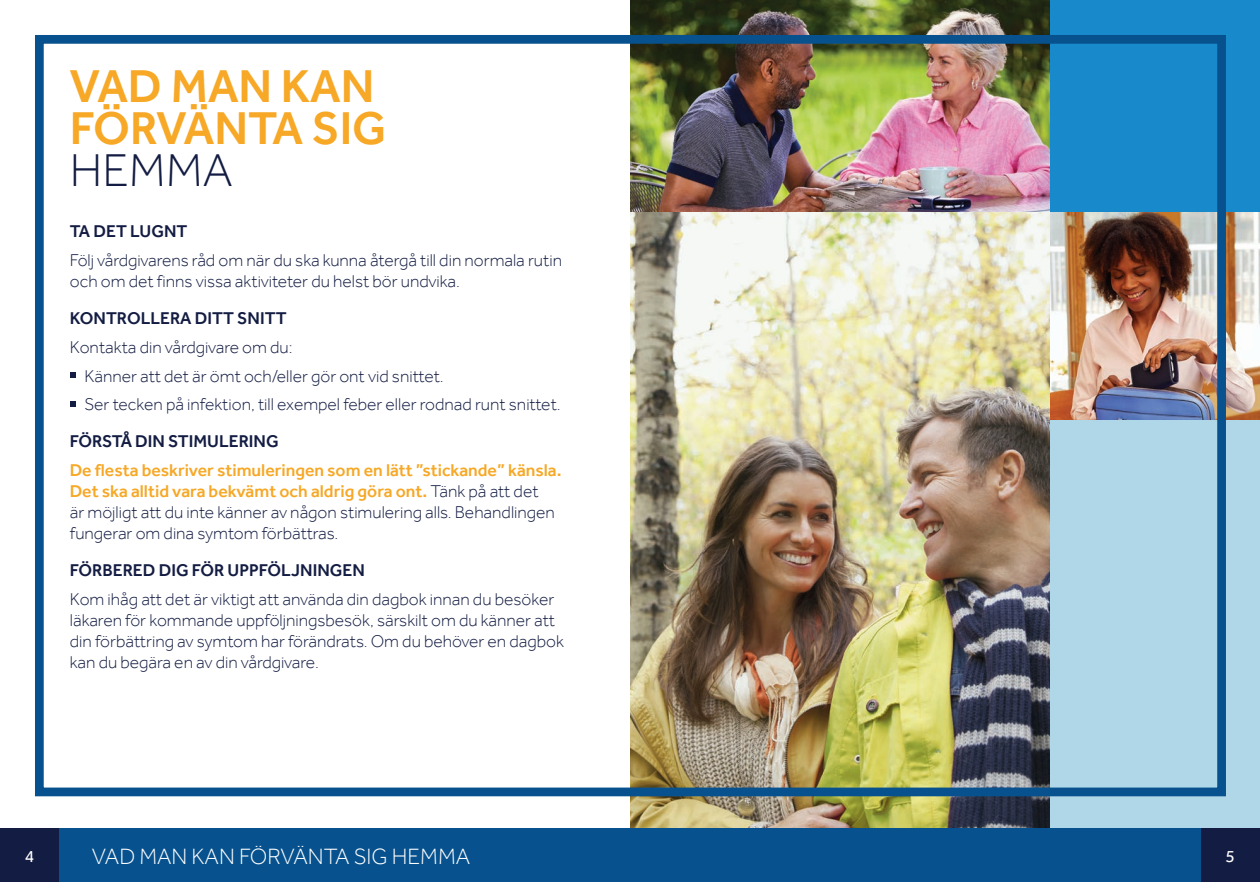
<style>
.page{position:relative;width:1260px;height:882px;background:#fff}
.page>*{position:absolute;margin:0;border:0;box-sizing:border-box;transform-origin:0 0}
.t1{font:500 47.25px/42px "Effra";color:#f6a826}
.t2{font:300 47.25px "Effra";color:#131c42}
.t3{font:300 22.75px "Effra";color:#fff}
.t4{font:300 17.5px/21px "Effra";color:#131c42}
.t5{font:500 17.5px "Effra";color:#131c42}
.t6{font:17.5px "Effra";color:#fff}
.s1{font-weight:500;color:#f6a826}
</style>
<div class="page">
<div style="left:0;top:828px;width:1260px;height:54px;background:#07528e"></div>
<div style="left:1201px;top:828px;width:59px;height:54px;background:#131c42"></div>
<div style="left:0;top:828px;width:59px;height:54px;background:#131c42"></div>
<img style="left:630px;top:0;width:420px;height:828px">
<img style="left:1050px;top:212px;width:210px;height:208px">
<div style="left:1050px;top:0;width:210px;height:212px;background:#1889cb"></div>
<div style="left:1050px;top:420px;width:210px;height:408px;background:#afd7e8"></div>
<svg style="left:70px;top:372px;width:6px;height:6px"></svg>
<svg style="left:70px;top:401px;width:6px;height:6px"></svg>
<div style="left:35px;top:35px;width:1191px;height:761px;border:9px solid #07528e"></div>
<h1 class="t1" style="left:70px;top:65px;width:318px">VAD MAN KAN<br>FÖRVÄNTA SIG</h1>
<h1 class="t2" style="left:70px;top:144px;width:164px">HEMMA</h1>
<p class="t5" style="left:70px;top:221px;width:119px">TA DET LUGNT</p>
<p class="t4" style="left:70px;top:250px;width:494px">Följ vårdgivarens råd om när du ska kunna återgå till din normala rutin och om det finns vissa aktiviteter du helst bör undvika.</p>
<p class="t5" style="left:70px;top:308px;width:218px">KONTROLLERA DITT SNITT</p>
<p class="t4" style="left:85px;top:332px;width:478px;line-height:28.9px;text-indent:-15px">Kontakta din vårdgivare om du:<br>Känner att det är ömt och/eller gör ont vid snittet.<br>Ser tecken på infektion, till exempel feber eller rodnad runt snittet.</p>
<p class="t5" style="left:70px;top:431px;width:210px">FÖRSTÅ DIN STIMULERING</p>
<p class="t4" style="left:70px;top:460px;width:493px"><span class="s1">De flesta beskriver stimuleringen som en lätt ”stickande” känsla.<br>Det ska alltid vara bekvämt och aldrig göra ont.</span> Tänk på att det<br>är möjligt att du inte känner av någon stimulering alls. Behandlingen fungerar om dina symtom förbättras.</p>
<p class="t5" style="left:70px;top:560px;width:297px">FÖRBERED DIG FÖR UPPFÖLJNINGEN</p>
<p class="t4" style="left:70px;top:588px;width:496px">Kom ihåg att det är viktigt att använda din dagbok innan du besöker läkaren för kommande uppföljningsbesök, särskilt om du känner att din förbättring av symtom har förändrats. Om du behöver en dagbok kan du begära en av din vårdgivare.</p>
<h2 class="t3" style="left:92px;top:844px;width:380px">VAD MAN KAN FÖRVÄNTA SIG HEMMA</h2>
<p class="t6" style="left:25px;top:846px;width:11px">4</p>
<p class="t6" style="left:1226px;top:846px;width:11px">5</p>
</div>
